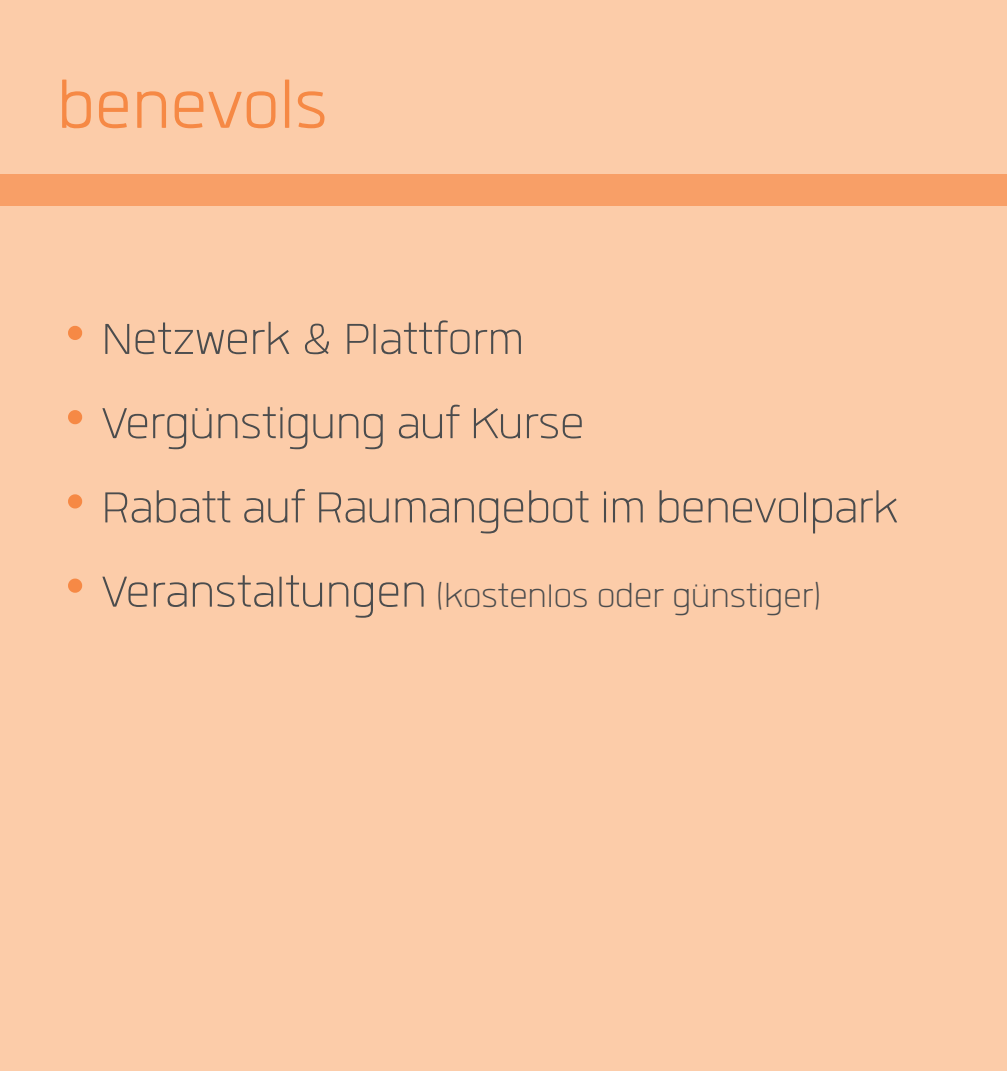
<style>
.page{position:relative;width:1007px;height:1071px;background:#fff}
.page>*{position:absolute;margin:0;border:0;box-sizing:border-box;transform-origin:0 0}
.Titel{font:300 90px "Quan";color:#f68945}
.Fliesstext{font:300 60px "Quan";letter-spacing:-.005em;color:#4b4c4d}
.Fliesstext-2{font:300 45px "Quan";color:#4b4c4d}
.s1{font-family:"Space Mono";font-weight:400;color:#f68945}
.s2{font-family:"Space Mono";font-weight:400;font-size:60px;color:#f68945}
.s3{font-size:60px}
</style>
<div class="page">
<div style="left:0;top:0;width:1006px;height:1070px;background:#fccca9"></div>
<div style="left:0;top:174px;width:1006px;height:32px;background:#f89f67"></div>
<p class="Titel" style="left:57px;top:64px;width:273px">benevols</p>
<p class="Fliesstext" style="left:57px;top:311px;width:468px"><span class="s1">•</span>Netzwerk &amp; Plattform</p>
<p class="Fliesstext" style="left:57px;top:396px;width:529px"><span class="s1">•</span>Vergünstigung auf Kurse</p>
<p class="Fliesstext" style="left:57px;top:480px;width:842px"><span class="s1">•</span>Rabatt auf Raumangebot im benevolpark</p>
<p class="Fliesstext-2" style="left:57px;top:575px;width:766px"><span class="s2">•</span><span class="s3">Veranstaltungen</span> (kostenlos oder günstiger)</p>
</div>
